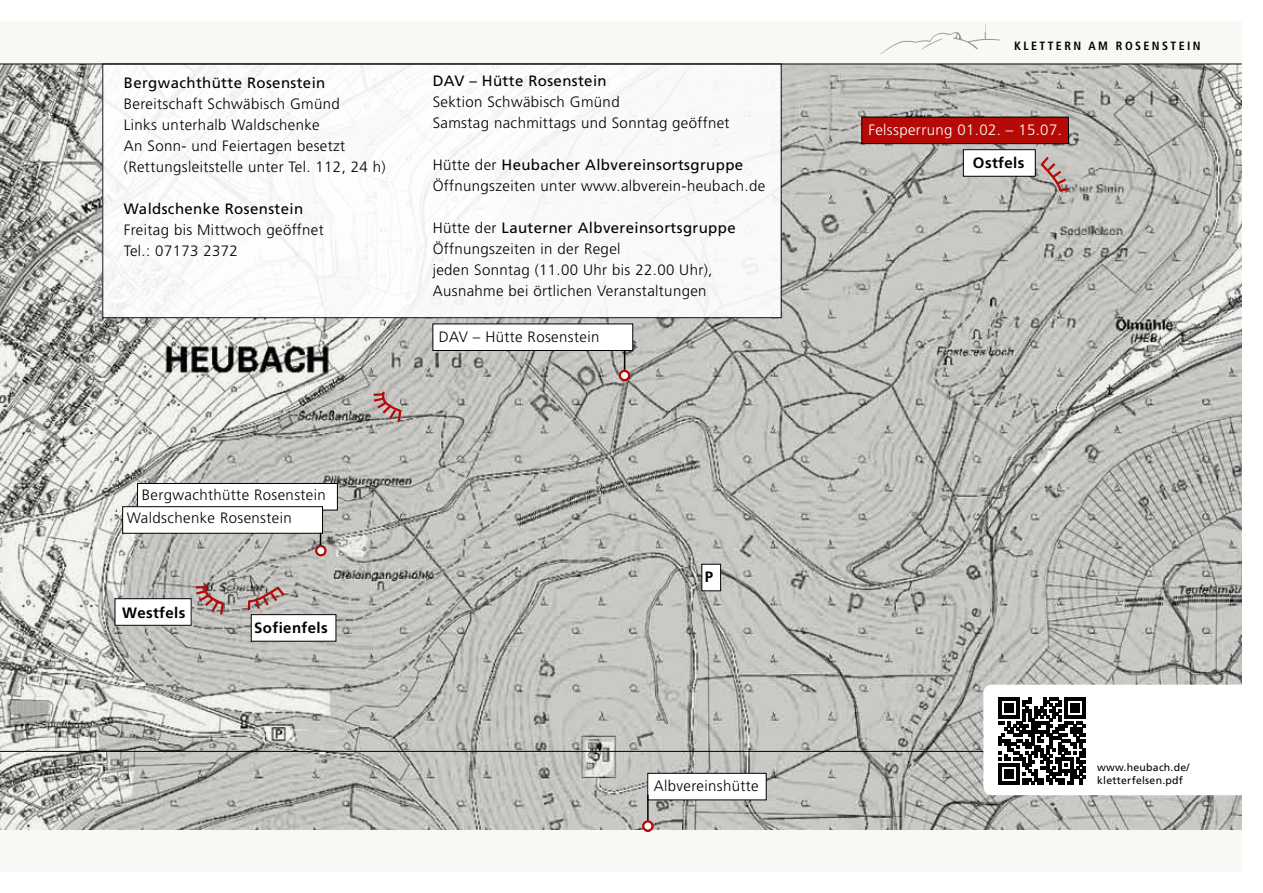
<style>
.page{position:relative;width:1263px;height:893px;background:#fff}
.page>*{position:absolute;margin:0;border:0;box-sizing:border-box;transform-origin:0 0}
.t1{font:300 15px/21px "Frutiger";letter-spacing:.025em;color:#000}
.t2{font:15px "Frutiger";letter-spacing:.025em;color:#000}
.t3{font:700 15px "Frutiger";letter-spacing:.025em;color:#000}
.t4{font:300 15px "Frutiger";letter-spacing:.025em;color:#fff}
.t5{font:700 condensed 12px "Frutiger";letter-spacing:.2em;color:#000}
.t6{font:10.5px/13.5px "Frutiger";letter-spacing:.025em;color:#000}
.s1{font-weight:400}
</style>
<div class="page">
<div style="left:0;top:21px;width:1242px;height:851px;background:#f9f8f4"></div>
<svg style="left:880px;top:24px;width:120px;height:30px"></svg>
<img style="left:0;top:65px;width:1242px;height:764px">
<div style="left:103px;top:64px;width:678px;height:254px;background:#fff"></div>
<div style="left:138px;top:483px;width:199px;height:27px;background:#fff"></div>
<div style="left:137px;top:483px;width:201px;height:27px;border:1px solid #000"></div>
<div style="left:251px;top:615px;width:85px;height:26px;background:#fff"></div>
<div style="left:251px;top:614px;width:85px;height:27px;border:1px solid #000"></div>
<div style="left:702px;top:564px;width:19px;height:27px;background:#fff"></div>
<div style="left:702px;top:564px;width:19px;height:27px;border:1px solid #000"></div>
<div style="left:963px;top:150px;width:72px;height:26px;background:#fff"></div>
<div style="left:963px;top:149px;width:72px;height:27px;border:1px solid #000"></div>
<div style="left:862px;top:117px;width:206px;height:27px;background:#b50a06"></div>
<div style="left:861px;top:117px;width:208px;height:27px;border:1px solid #000"></div>
<div style="left:115px;top:599px;width:76px;height:26px;background:#fff"></div>
<div style="left:115px;top:598px;width:76px;height:27px;border:1px solid #000"></div>
<hr style="left:624px;top:324px;width:1px;height:48px;background:#000">
<hr style="left:320px;top:517px;width:1px;height:31px;background:#000">
<div style="left:433px;top:324px;width:200px;height:26px;background:#fff"></div>
<div style="left:433px;top:324px;width:200px;height:27px;border:1px solid #000"></div>
<div style="left:316px;top:546px;width:9px;height:9px;background:#fff;border-radius:50%"></div>
<div style="left:315px;top:545px;width:12px;height:11px;border:2px solid #b50a06;border-radius:50%"></div>
<div style="left:620px;top:371px;width:9px;height:9px;background:#fff;border-radius:50%"></div>
<div style="left:619px;top:370px;width:11px;height:11px;border:2px solid #b50a06;border-radius:50%"></div>
<div style="left:123px;top:507px;width:199px;height:26px;background:#fff"></div>
<div style="left:122px;top:506px;width:201px;height:27px;border:1px solid #000"></div>
<svg style="left:246px;top:584px;width:41px;height:27px"></svg>
<svg style="left:1038px;top:154px;width:33px;height:40px"></svg>
<svg style="left:194px;top:582px;width:32px;height:35px"></svg>
<hr style="left:0;top:751px;width:1242px;height:1px;background:#000">
<svg style="left:371px;top:390px;width:32px;height:34px"></svg>
<div style="left:983px;top:685px;width:265px;height:110px;background:#fff;border-radius:9px"></div>
<svg style="left:998px;top:698px;width:87px;height:87px"></svg>
<div style="left:648px;top:773px;width:118px;height:27px;background:#fff"></div>
<div style="left:647px;top:773px;width:119px;height:27px;border:1px solid #000"></div>
<hr style="left:647px;top:795px;width:2px;height:30px;background:#000">
<svg style="left:643px;top:821px;width:9px;height:10px"></svg>
<div style="left:642px;top:820px;width:12px;height:12px;border:2px solid #b50a06;border-radius:50%"></div>
<hr style="left:0;top:64px;width:1242px;height:1px;background:#000">
<p class="t2" style="left:124px;top:74px;width:203px">Bergwachthütte Rosenstein</p>
<p class="t1" style="left:124px;top:94px;width:263px">Bereitschaft Schwäbisch Gmünd<br>Links unterhalb Waldschenke<br>An Sonn- und Feiertagen besetzt (Rettungsleitstelle unter Tel. 112, 24 h)</p>
<p class="t2" style="left:124px;top:200px;width:181px">Waldschenke Rosenstein</p>
<p class="t1" style="left:124px;top:220px;width:201px">Freitag bis Mittwoch geöffnet<br>Tel.: 07173 2372</p>
<p class="t2" style="left:433px;top:72px;width:176px">DAV – Hütte Rosenstein</p>
<p class="t1" style="left:433px;top:92px;width:298px">Sektion Schwäbisch Gmünd<br>Samstag nachmittags und Sonntag geöffnet</p>
<p class="t1" style="left:433px;top:155px;width:334px">Hütte der <span class="s1">Heubacher Albvereinsortsgruppe<br></span>Öffnungszeiten unter www.albverein-heubach.de</p>
<p class="t1" style="left:433px;top:218px;width:305px">Hütte der <span class="s1">Lauterner Albvereinsortsgruppe </span>Öffnungszeiten in der Regel<br>jeden Sonntag (11.00 Uhr bis 22.00 Uhr), Ausnahme bei örtlichen Veranstaltungen</p>
<p class="t1" style="left:439px;top:326px;width:162px">DAV – Hütte Rosenstein</p>
<p class="t1" style="left:142px;top:485px;width:186px">Bergwachthütte Rosenstein</p>
<p class="t1" style="left:127px;top:508px;width:166px">Waldschenke Rosenstein</p>
<p class="t3" style="left:122px;top:604px;width:65px">Westfels</p>
<p class="t3" style="left:254px;top:618px;width:75px">Sofienfels</p>
<p class="t3" style="left:705px;top:568px;width:10px">P</p>
<p class="t1" style="left:654px;top:776px;width:106px">Albvereinshütte</p>
<p class="t5" style="left:1014px;top:39px;width:188px">KLETTERN AM ROSENSTEIN</p>
<p class="t4" style="left:868px;top:121px;width:195px">Felssperrung 01.02. – 15.07.</p>
<p class="t3" style="left:973px;top:154px;width:53px">Ostfels</p>
<p class="t6" style="left:1097px;top:760px;width:94px">www.heubach.de/ kletterfelsen.pdf</p>
</div>
